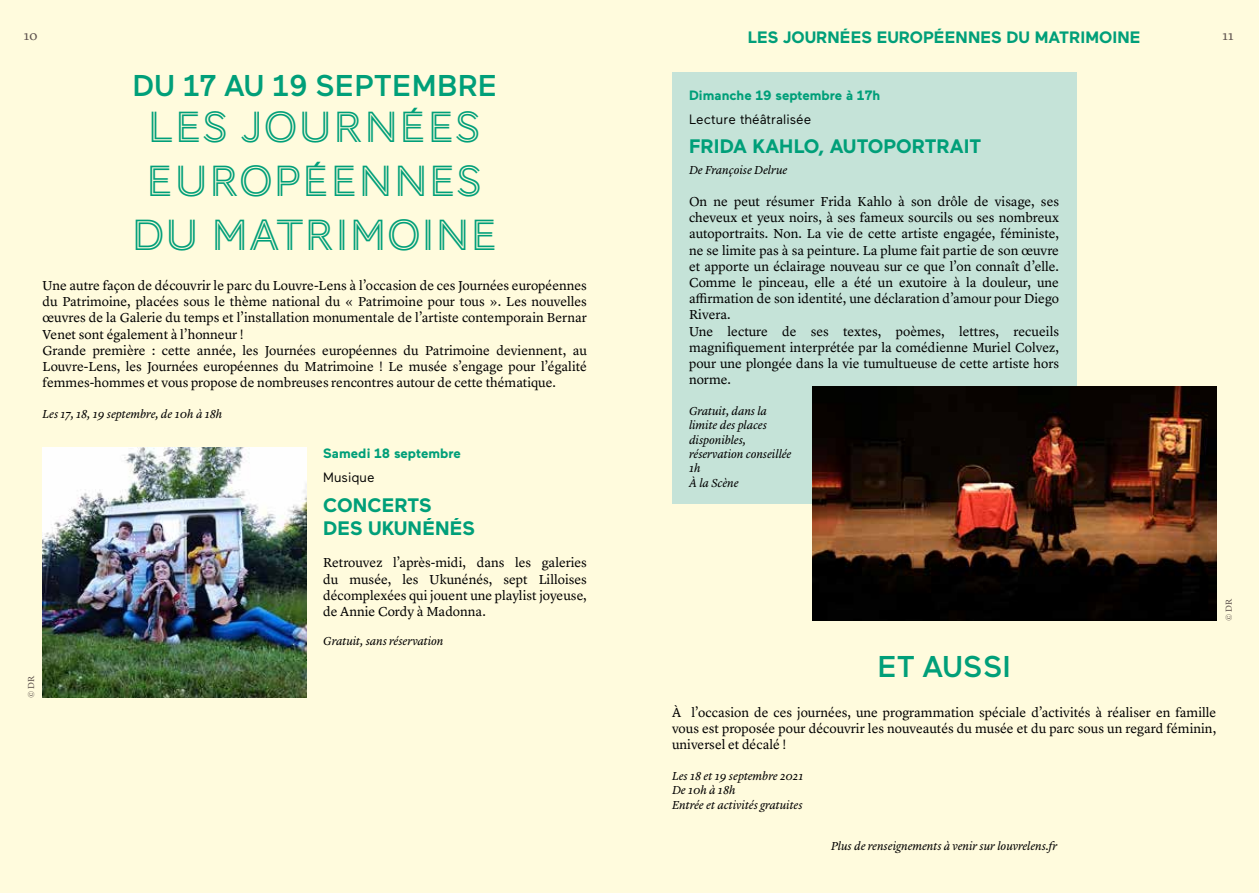
<style>
.page{position:relative;width:1259px;height:893px;background:#fffbdd}
.page>*{position:absolute;margin:0;border:0;box-sizing:border-box;transform-origin:0 0}
.t1{font:45px/54px "AW Conqueror Std Inline";color:#009f79;text-align:center}
.t2{font:500 30px "Maax";color:#009f79}
.t3{font:700 19.5px/23.4px "Maax";color:#009f79}
.t4{font:700 16.5px "Maax";color:#009f79}
.t5{font:13.5px/16.2px "Lyon Text";color:#000}
.t6{font:700 13.5px "Maax";color:#009f79}
.t7{font:13.5px "Maax";color:#000}
.t8{font:13.5px "Lyon Text";color:#5d514d}
.t9{font:italic 12px/14.4px "Lyon Text";letter-spacing:-.005em;color:#000}
.t10{font:9px "Lyon Text";color:#5d514d}
</style>
<div class="page">
<div style="left:672px;top:72px;width:404px;height:432px;background:#c5e3d8"></div>
<img style="left:812px;top:386px;width:404px;height:235px">
<img style="left:43px;top:448px;width:263px;height:250px">
<p class="t4" style="left:748px;top:28px;width:394px">LES JOURNÉES EUROPÉENNES DU MATRIMOINE</p>
<p class="t8" style="left:24px;top:25px;width:16px">10</p>
<p class="t8" style="left:1222px;top:25px;width:13px">11</p>
<h2 class="t2" style="left:132px;top:69px;width:366px">DU 17 AU 19 SEPTEMBRE</h2>
<h1 class="t1" style="left:131px;top:101px;width:369px">LES JOURNÉES<br>EUROPÉENNES<br>DU MATRIMOINE</h1>
<p class="t5" style="left:43px;top:276px;width:546px">Une autre façon de découvrir le parc du Louvre-Lens à l’occasion de ces Journées européennes du Patrimoine, placées sous le thème national du « Patrimoine pour tous ». Les nouvelles œuvres de la Galerie du temps et l’installation monumentale de l’artiste contemporain Bernar Venet sont également à l’honneur !<br>Grande première : cette année, les Journées européennes du Patrimoine deviennent, au Louvre-Lens, les Journées européennes du Matrimoine ! Le musée s’engage pour l’égalité femmes-hommes et vous propose de nombreuses rencontres autour de cette thématique.</p>
<p class="t9" style="left:43px;top:406px;width:181px">Les 17, 18, 19 septembre, de 10h à 18h</p>
<p class="t6" style="left:323px;top:446px;width:139px">Samedi 18 septembre</p>
<p class="t7" style="left:323px;top:470px;width:53px">Musique</p>
<h3 class="t3" style="left:323px;top:493px;width:153px">CONCERTS<br>DES UKUNÉNÉS</h3>
<p class="t5" style="left:323px;top:554px;width:265px;text-align:justify">Retrouvez l’après-midi, dans les galeries du musée, les Ukunénés, sept Lilloises décomplexées qui jouent une playlist joyeuse, de Annie Cordy à Madonna.</p>
<p class="t9" style="left:323px;top:633px;width:122px">Gratuit, sans réservation</p>
<p class="t10" style="left:24px;top:698px;width:24px;rotate:-90deg">© DR</p>
<p class="t6" style="left:689px;top:88px;width:193px">Dimanche 19 septembre à 17h</p>
<p class="t7" style="left:689px;top:112px;width:124px">Lecture théâtralisée</p>
<h3 class="t3" style="left:689px;top:135px;width:294px">FRIDA KAHLO, AUTOPORTRAIT</h3>
<p class="t9" style="left:689px;top:161px;width:100px">De Françoise Delrue</p>
<p class="t5" style="left:689px;top:192px;width:371px">On ne peut résumer Frida Kahlo à son drôle de visage, ses cheveux et yeux noirs, à ses fameux sourcils ou ses nombreux autoportraits. Non. La vie de cette artiste engagée, féministe, ne se limite pas à sa peinture. La plume fait partie de son œuvre et apporte un éclairage nouveau sur ce que l’on connaît d’elle.<br>Comme le pinceau, elle a été un exutoire à la douleur, une affirmation de son identité, une déclaration d’amour pour Diego Rivera.<br>Une lecture de ses textes, poèmes, lettres, recueils magnifiquement interprétée par la comédienne Muriel Colvez, pour une plongée dans la vie tumultueuse de cette artiste hors norme.</p>
<p class="t9" style="left:689px;top:403px;width:104px">Gratuit, dans la limite des places disponibles, réservation conseillée<br>1h<br>À la Scène</p>
<p class="t10" style="left:1222px;top:621px;width:24px;rotate:-90deg">© DR</p>
<h2 class="t2" style="left:877px;top:650px;width:135px">ET AUSSI</h2>
<p class="t5" style="left:672px;top:703px;width:546px;text-align:justify">À l’occasion de ces journées, une programmation spéciale d’activités à réaliser en famille vous est proposée pour découvrir les nouveautés du musée et du parc sous un regard féminin, universel et décalé !</p>
<p class="t9" style="left:672px;top:768px;width:133px">Les 18 et 19 septembre 2021<br>De 10h à 18h<br>Entrée et activités gratuites</p>
<p class="t9" style="left:831px;top:838px;width:228px">Plus de renseignements à venir sur louvrelens.fr</p>
</div>
